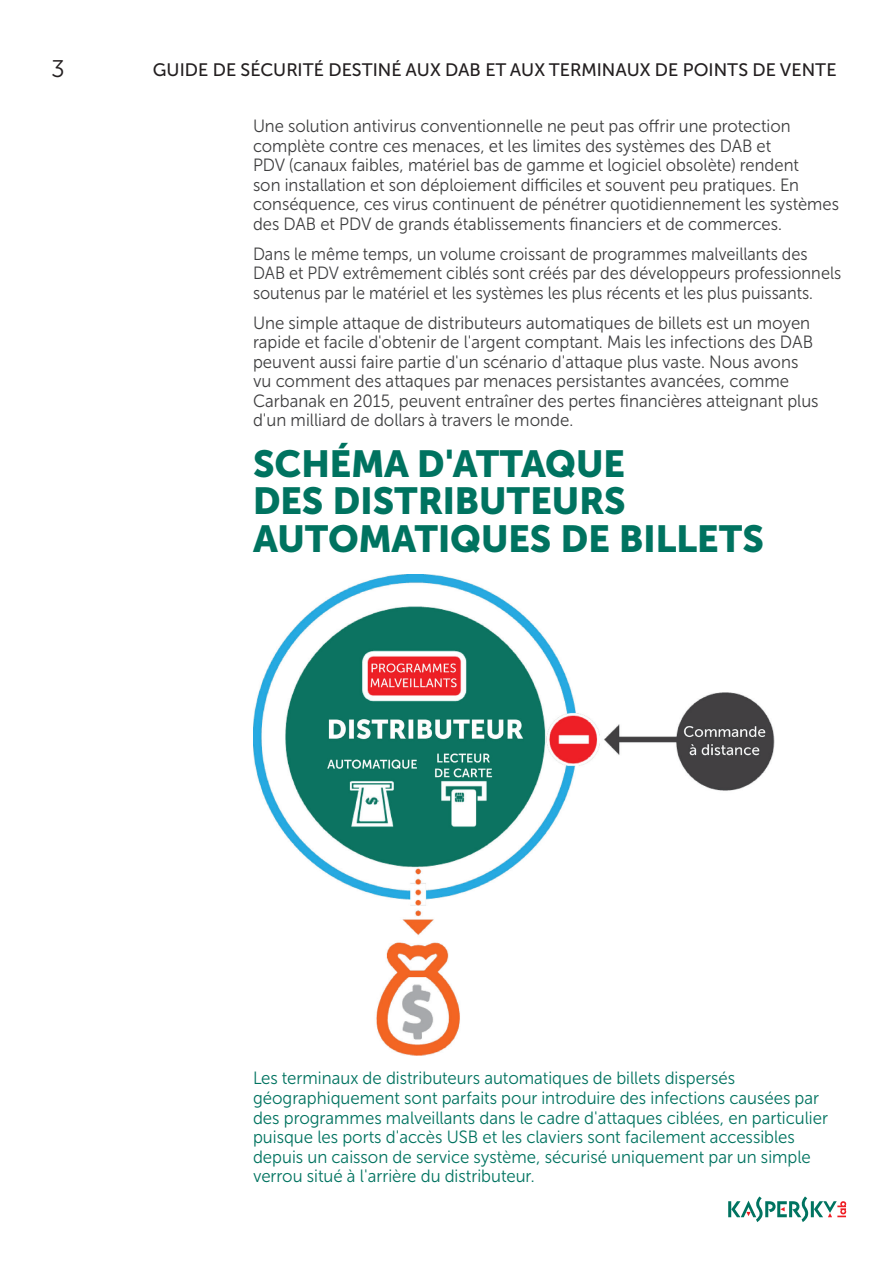
<style>
.page{position:relative;width:893px;height:1263px;background:#fff}
.page>*{position:absolute;margin:0;border:0;box-sizing:border-box;transform-origin:0 0}
.t1{font:37.5px/37.5px "Museo Sans Cyrl 900";color:#007360}
.t2{font:24px "Museo Sans Cyrl 300";color:#231f20}
.t3{font:18px "Museo Sans Cyrl 500";color:#231f20}
.t4{font:17.7px/19.5px "Museo Sans Cyrl 300";color:#3e3e3f;scale:.94 1}
.t5{font:17.7px/19.5px "Museo Sans Cyrl 300";color:#007360;scale:.95 1}
.t6{font:17.7px/19.5px "Museo Sans Cyrl 300";color:#3e3e3f;scale:.95 1}
.t7{font:17.7px/19.5px "Museo Sans Cyrl 300";color:#3e3e3f;scale:.92 1}
</style>
<div class="page">
<svg style="left:728px;top:1196px;width:118px;height:26px"></svg>
<img style="left:253px;top:574px;width:522px;height:481px">
<h2 class="t2" style="left:51px;top:55px;width:15px">3</h2>
<p class="t3" style="left:153px;top:60px;width:685px">GUIDE DE SÉCURITÉ DESTINÉ AUX DAB ET AUX TERMINAUX DE POINTS DE VENTE</p>
<p class="t4" style="left:253px;top:117px;width:625px">Une solution antivirus conventionnelle ne peut pas offrir une protection complète contre ces menaces, et les limites des systèmes des DAB et<br>PDV (canaux faibles, matériel bas de gamme et logiciel obsolète) rendent<br>son installation et son déploiement difficiles et souvent peu pratiques. En conséquence, ces virus continuent de pénétrer quotidiennement les systèmes des DAB et PDV de grands établissements financiers et de commerces.</p>
<p class="t7" style="left:253px;top:244px;width:641px">Dans le même temps, un volume croissant de programmes malveillants des<br>DAB et PDV extrêmement ciblés sont créés par des développeurs professionnels soutenus par le matériel et les systèmes les plus récents et les plus puissants.</p>
<p class="t6" style="left:253px;top:313px;width:597px">Une simple attaque de distributeurs automatiques de billets est un moyen rapide et facile d'obtenir de l'argent comptant. Mais les infections des DAB peuvent aussi faire partie d'un scénario d'attaque plus vaste. Nous avons vu comment des attaques par menaces persistantes avancées, comme Carbanak en 2015, peuvent entraîner des pertes financières atteignant plus d'un milliard de dollars à travers le monde.</p>
<h1 class="t1" style="left:253px;top:445px;width:512px">SCHÉMA D'ATTAQUE<br>DES DISTRIBUTEURS<br>AUTOMATIQUES DE BILLETS</h1>
<p class="t5" style="left:253px;top:1069px;width:607px">Les terminaux de distributeurs automatiques de billets dispersés géographiquement sont parfaits pour introduire des infections causées par des programmes malveillants dans le cadre d'attaques ciblées, en particulier puisque les ports d'accès USB et les claviers sont facilement accessibles depuis un caisson de service système, sécurisé uniquement par un simple verrou situé à l'arrière du distributeur.</p>
</div>
